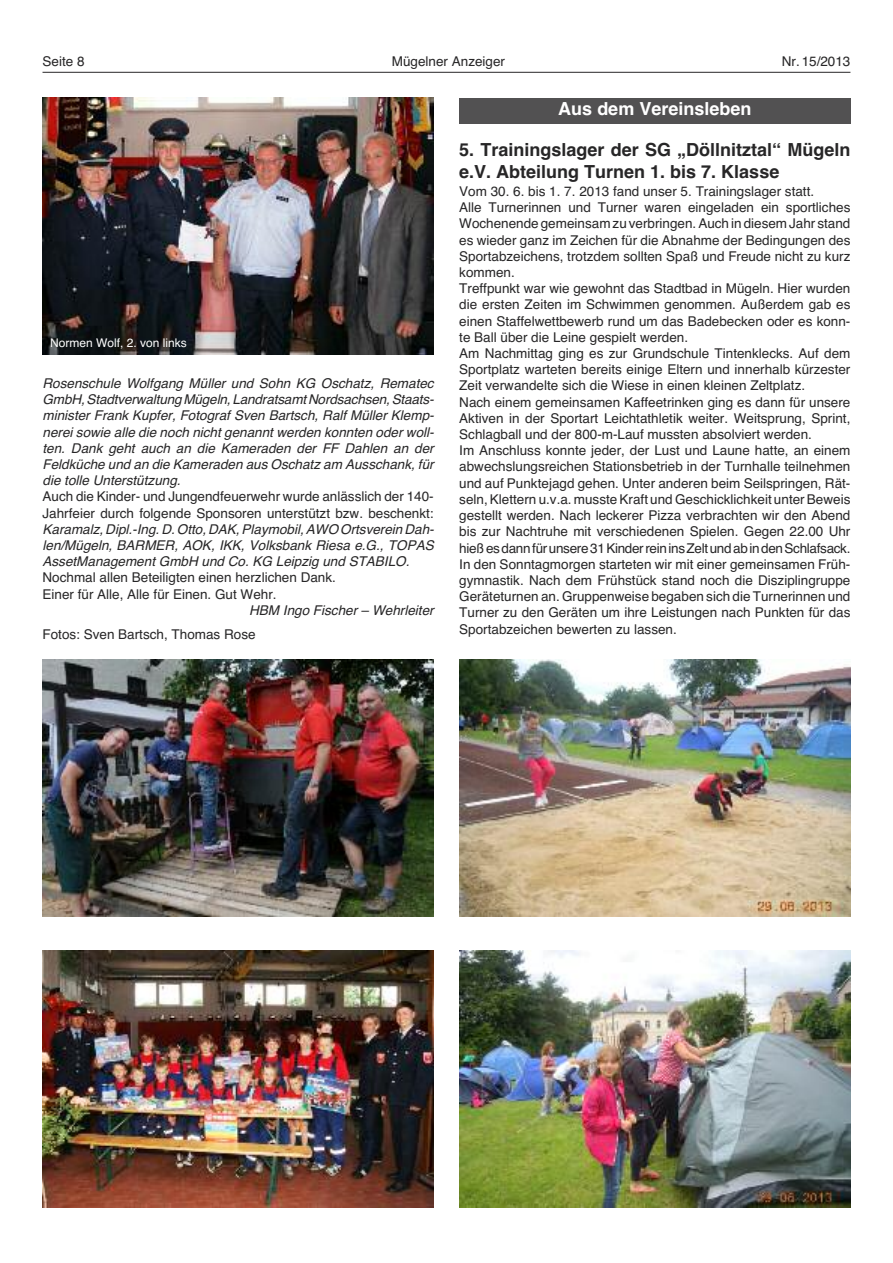
<style>
.page{position:relative;width:893px;height:1263px;background:#fff}
.page>*{position:absolute;margin:0;border:0;box-sizing:border-box;transform-origin:0 0}
.t1{font:700 18px/21.6px "Helvetica";color:#272627}
.t2{font:700 18px "Helvetica";color:#fff}
.t3{font:13.5px/16.2px "Helvetica";color:#272627}
.t4{font:italic 13.5px/16.2px "Helvetica";color:#272627;text-align:justify}
.t5{font:12px "Helvetica";color:#fff}
</style>
<div class="page">
<hr style="left:43px;top:72px;width:807px;height:1px;background:#272627">
<img style="left:43px;top:98px;width:391px;height:257px">
<img style="left:43px;top:659px;width:391px;height:257px">
<img style="left:43px;top:951px;width:391px;height:257px">
<img style="left:459px;top:659px;width:391px;height:257px">
<img style="left:459px;top:951px;width:391px;height:257px">
<div style="left:459px;top:98px;width:391px;height:25px;background:#525152"></div>
<p class="t3" style="left:43px;top:53px;width:44px">Seite 8</p>
<p class="t3" style="left:392px;top:53px;width:115px">Mügelner Anzeiger</p>
<p class="t3" style="left:782px;top:53px;width:70px">Nr. 15/2013</p>
<p class="t5" style="left:50px;top:335px;width:138px">Normen Wolf, 2. von links</p>
<p class="t4" style="left:43px;top:375px;width:396px">Rosenschule Wolfgang Müller und Sohn KG Oschatz, Rematec GmbH,StadtverwaltungMügeln,LandratsamtNordsachsen,Staats&shy;minister Frank Kupfer, Fotograf Sven Bartsch, Ralf Müller Klemp&shy;nerei sowie alle die noch nicht genannt werden konnten oder woll&shy;ten. Dank geht auch an die Kameraden der FF Dahlen an der Feldküche und an die Kameraden aus Oschatz am Ausschank, für die tolle Unterstützung.</p>
<p class="t3" style="left:43px;top:488px;width:393px">Auch die Kinder- und Jungendfeuerwehr wurde anlässlich der 140-<br>Jahrfeier durch folgende Sponsoren unterstützt bzw. beschenkt:</p>
<p class="t4" style="left:43px;top:521px;width:396px">Karamalz, Dipl.-Ing. D.Otto, DAK,Playmobil,AWOOrtsverein Dah&shy;len/Mügeln, BARMER, AOK, IKK, Volksbank Riesa e.G., TOPAS AssetManagement GmbH und Co. KG Leipzig und STABILO.</p>
<p class="t3" style="left:43px;top:569px;width:295px">Nochmal allen Beteiligten einen herzlichen Dank.<br>Einer für Alle, Alle für Einen. Gut Wehr.</p>
<p class="t4" style="left:249px;top:602px;width:189px">HBM Ingo Fischer – Wehrleiter</p>
<p class="t3" style="left:43px;top:626px;width:215px">Fotos: Sven Bartsch, Thomas Rose</p>
<h1 class="t2" style="left:558px;top:99px;width:195px">Aus dem Vereinsleben</h1>
<h1 class="t1" style="left:459px;top:139px;width:393px">5. Trainingslager der SG „Döllnitztal“ Mügeln e.V. Abteilung Turnen 1. bis 7. Klasse</h1>
<p class="t3" style="left:459px;top:183px;width:393px">Vom 30. 6. bis 1. 7. 2013 fand unser 5. Trainingslager statt.<br>Alle Turnerinnen und Turner waren eingeladen ein sportliches Wochenende gemeinsam zu verbringen.Auch in diesem Jahr stand es wieder ganz im Zeichen für die Abnahme der Bedingungen des Sportabzeichens, trotzdem sollten Spaß und Freude nicht zu kurz kommen.<br>Treffpunkt war wie gewohnt das Stadtbad in Mügeln. Hier wurden die ersten Zeiten im Schwimmen genommen. Außerdem gab es einen Staffelwettbewerb rund um das Badebecken oder es konn&shy;te Ball über die Leine gespielt werden.<br>Am Nachmittag ging es zur Grundschule Tintenklecks. Auf dem Sportplatz warteten bereits einige Eltern und innerhalb kürzester Zeit verwandelte sich die Wiese in einen kleinen Zeltplatz.<br>Nach einem gemeinsamen Kaffeetrinken ging es dann für unsere Aktiven in der Sportart Leichtathletik weiter. Weitsprung, Sprint, Schlagball und der 800-m-Lauf mussten absolviert werden.<br>Im Anschluss konnte jeder, der Lust und Laune hatte, an einem abwechslungsreichen Stationsbetrieb in der Turnhalle teilnehmen und auf Punktejagd gehen. Unter anderen beim Seilspringen, Rät&shy;seln, Klettern u.v.a. musste Kraft und Geschicklichkeit unter Beweis gestellt werden. Nach leckerer Pizza verbrachten wir den Abend bis zur Nachtruhe mit verschiedenen Spielen. Gegen 22.00 Uhr hießesdannfürunsere31KinderreininsZeltundabindenSchlafsack.<br>In den Sonntagmorgen starteten wir mit einer gemeinsamen Früh&shy;gymnastik. Nach dem Frühstück stand noch die Disziplingruppe Geräteturnen an. Gruppenweise begaben sich die Turnerinnen und Turner zu den Geräten um ihre Leistungen nach Punkten für das Sportabzeichen bewerten zu lassen.</p>
</div>
